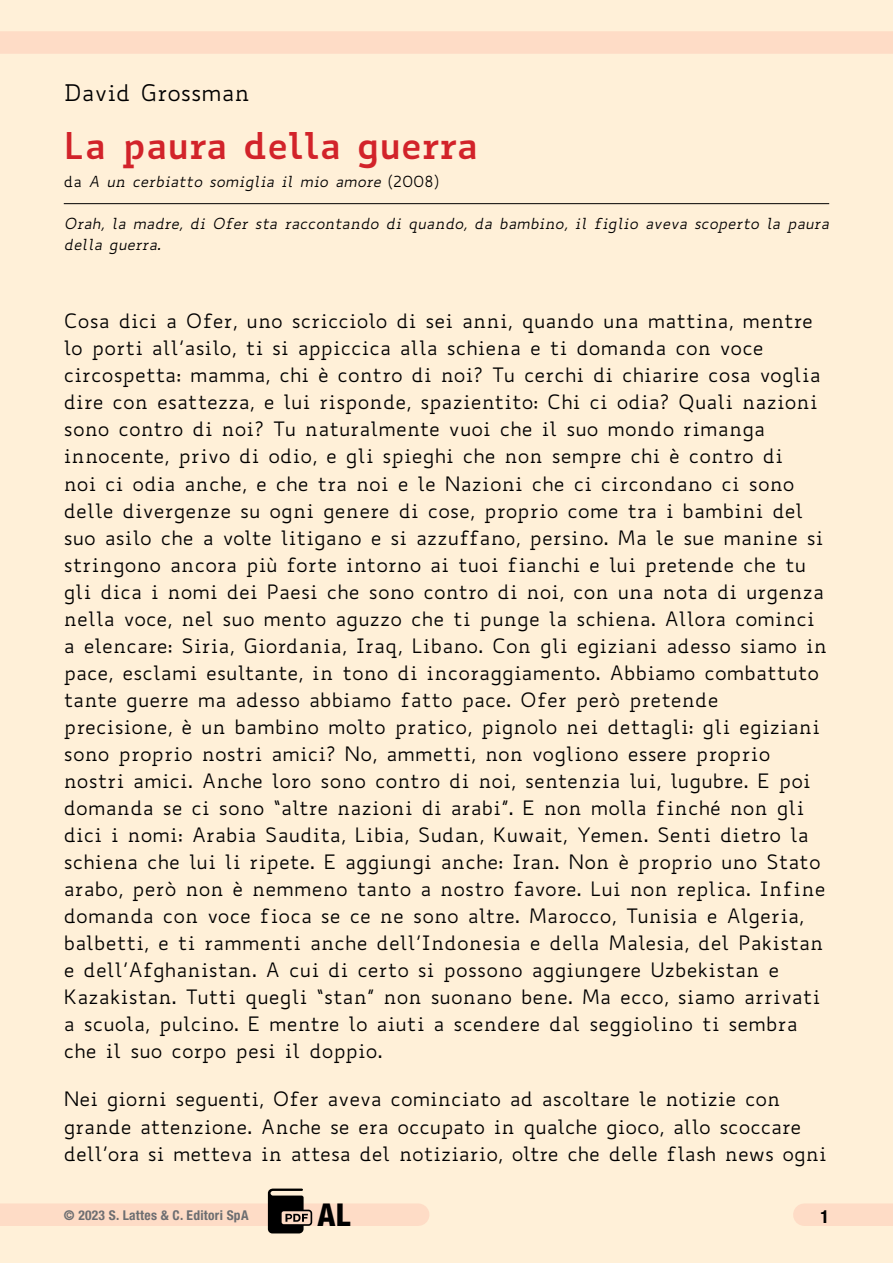
<style>
.page{position:relative;width:893px;height:1263px;background:#fff0d8}
.page>*{position:absolute;margin:0;border:0;box-sizing:border-box;transform-origin:0 0}
.t1{font:700 36px "Biancoenero";color:#d2232a}
.t2{font:800 condensed 31.5px "Helvetica Neue LT Std";color:#000}
.t3{font:22.5px "Biancoenero";color:#000}
.t4{font:19.5px/27px "Biancoenero";letter-spacing:.005em;color:#000}
.t5{font:700 condensed 18px "Helvetica Neue LT Std";color:#000}
.t6{font:italic 15px/21px "Biancoenero";color:#000}
.t7{font:700 condensed 13.5px "Helvetica Neue LT Std";letter-spacing:.02em;color:#6d6e71}
.s1{font-style:normal}
</style>
<div class="page">
<div style="left:0;top:1203px;width:418px;height:23px;background:#fedcc6"></div>
<div style="left:0;top:31px;width:893px;height:23px;background:#fedcc6"></div>
<hr style="left:64px;top:203px;width:765px;height:1px;background:#000">
<div style="left:804px;top:1203px;width:89px;height:23px;background:#fedcc6"></div>
<svg style="left:268px;top:1188px;width:44px;height:45px"></svg>
<p class="t3" style="left:64px;top:78px;width:188px">David Grossman</p>
<h1 class="t1" style="left:64px;top:114px;width:416px">La paura della guerra</h1>
<p class="t6" style="left:64px;top:171px;width:377px"><span class="s1">da</span> A un cerbiatto somiglia il mio amore <span class="s1">(2008)</span></p>
<p class="t6" style="left:64px;top:213px;width:767px">Orah, la madre, di Ofer sta raccontando di quando, da bambino, il figlio aveva scoperto la paura della guerra.</p>
<p class="t4" style="left:64px;top:307px;width:765px">Cosa dici a Ofer, uno scricciolo di sei anni, quando una mattina, mentre lo porti all’asilo, ti si appiccica alla schiena e ti domanda con voce circospetta: mamma, chi è contro di noi? Tu cerchi di chiarire cosa voglia dire con esattezza, e lui risponde, spazientito: Chi ci odia? Quali nazioni sono contro di noi? Tu naturalmente vuoi che il suo mondo rimanga innocente, privo di odio, e gli spieghi che non sempre chi è contro di<br>noi ci odia anche, e che tra noi e le Nazioni che ci circondano ci sono delle divergenze su ogni genere di cose, proprio come tra i bambini del suo asilo che a volte litigano e si azzuffano, persino. Ma le sue manine si stringono ancora più forte intorno ai tuoi fianchi e lui pretende che tu gli dica i nomi dei Paesi che sono contro di noi, con una nota di urgenza nella voce, nel suo mento aguzzo che ti punge la schiena. Allora cominci a elencare: Siria, Giordania, Iraq, Libano. Con gli egiziani adesso siamo in pace, esclami esultante, in tono di incoraggiamento. Abbiamo combattuto tante guerre ma adesso abbiamo fatto pace. Ofer però pretende precisione, è un bambino molto pratico, pignolo nei dettagli: gli egiziani sono proprio nostri amici? No, ammetti, non vogliono essere proprio nostri amici. Anche loro sono contro di noi, sentenzia lui, lugubre. E poi domanda se ci sono “altre nazioni di arabi”. E non molla finché non gli dici i nomi: Arabia Saudita, Libia, Sudan, Kuwait, Yemen. Senti dietro la schiena che lui li ripete. E aggiungi anche: Iran. Non è proprio uno Stato arabo, però non è nemmeno tanto a nostro favore. Lui non replica. Infine domanda con voce fioca se ce ne sono altre. Marocco, Tunisia e Algeria, balbetti, e ti rammenti anche dell’Indonesia e della Malesia, del Pakistan e dell’Afghanistan. A cui di certo si possono aggiungere Uzbekistan e Kazakistan. Tutti quegli “stan” non suonano bene. Ma ecco, siamo arrivati a scuola, pulcino. E mentre lo aiuti a scendere dal seggiolino ti sembra che il suo corpo pesi il doppio.</p>
<p class="t4" style="left:64px;top:1085px;width:765px">Nei giorni seguenti, Ofer aveva cominciato ad ascoltare le notizie con grande attenzione. Anche se era occupato in qualche gioco, allo scoccare dell’ora si metteva in attesa del notiziario, oltre che delle flash news ogni</p>
<p class="t7" style="left:64px;top:1206px;width:186px">© 2023 S. Lattes &amp; C. Editori SpA</p>
<h2 class="t2" style="left:318px;top:1195px;width:34px">AL</h2>
<p class="t5" style="left:820px;top:1206px;width:10px">1</p>
</div>
